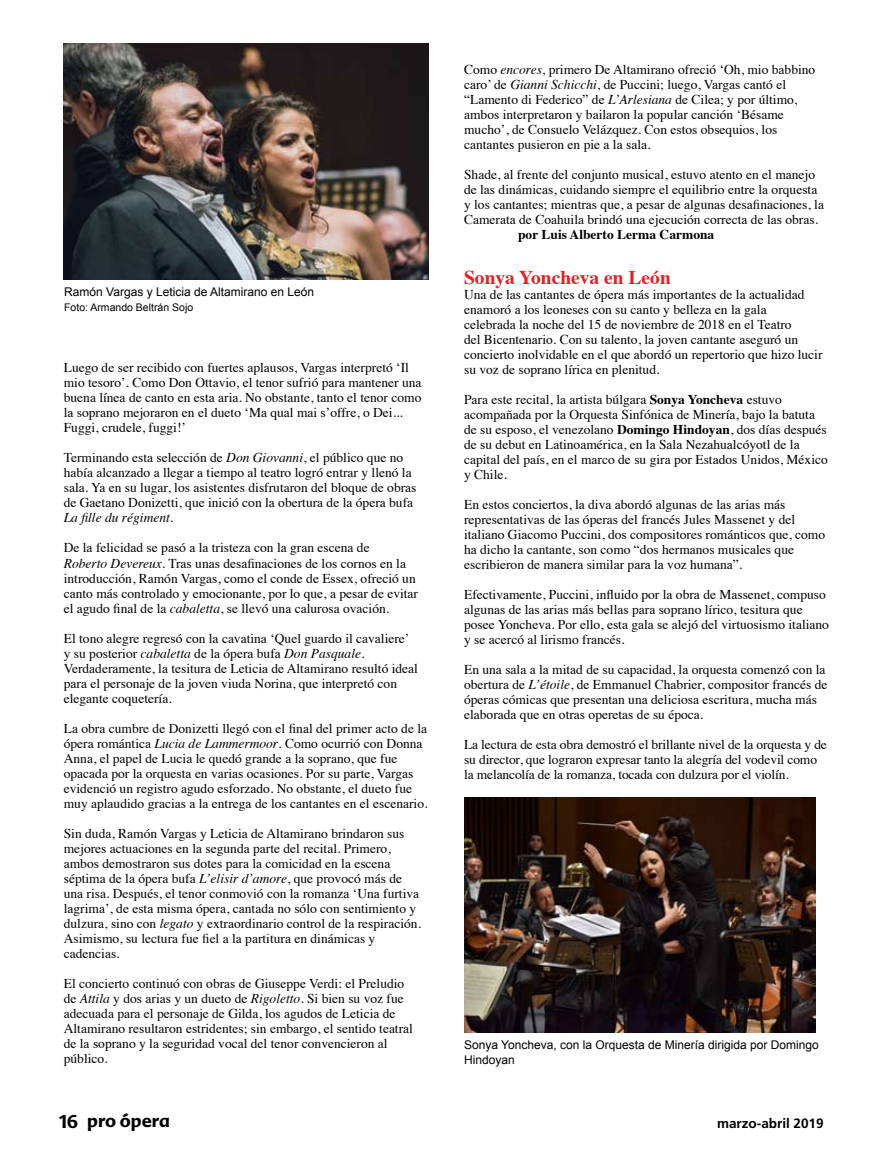
<style>
.page{position:relative;width:893px;height:1170px;background:#fff}
.page>*{position:absolute;margin:0;border:0;box-sizing:border-box;transform-origin:0 0}
.t1{font:700 19.5px "Times";color:#e91c23}
.t2{font:700 18px "Advert";color:#000}
.t3{font:13.5px/15px "Times";color:#000}
.t4{font:700 13.5px "Times";color:#000}
.t5{font:700 13.5px "Frutiger";color:#000}
.t6{font:12px/15px "Arial";color:#000}
.t7{font:10.5px "Arial";color:#000}
.s1{font-style:italic}
.s2{font-weight:700}
</style>
<div class="page">
<img style="left:64px;top:44px;width:364px;height:235px">
<img style="left:464px;top:797px;width:352px;height:235px">
<p class="t6" style="left:64px;top:285px;width:251px">Ramón Vargas y Leticia de Altamirano en León</p>
<p class="t7" style="left:64px;top:301px;width:130px">Foto: Armando Beltrán Sojo</p>
<p class="t3" style="left:64px;top:359px;width:359px">Luego de ser recibido con fuertes aplausos, Vargas interpretó ‘Il mio tesoro’. Como Don Ottavio, el tenor sufrió para mantener una buena línea de canto en esta aria. No obstante, tanto el tenor como la soprano mejoraron en el dueto ‘Ma qual mai s’offre, o Dei...<br>Fuggi, crudele, fuggi!’</p>
<p class="t3" style="left:64px;top:449px;width:354px">Terminando esta selección de <span class="s1">Don Giovanni</span>, el público que no había alcanzado a llegar a tiempo al teatro logró entrar y llenó la sala. Ya en su lugar, los asistentes disfrutaron del bloque de obras de Gaetano Donizetti, que inició con la obertura de la ópera bufa <span class="s1">La fille du régiment</span>.</p>
<p class="t3" style="left:64px;top:539px;width:356px">De la felicidad se pasó a la tristeza con la gran escena de<br><span class="s1">Roberto Devereux</span>. Tras unas desafinaciones de los cornos en la introducción, Ramón Vargas, como el conde de Essex, ofreció un canto más controlado y emocionante, por lo que, a pesar de evitar el agudo final de la <span class="s1">cabaletta</span>, se llevó una calurosa ovación.</p>
<p class="t3" style="left:64px;top:629px;width:356px">El tono alegre regresó con la cavatina ‘Quel guardo il cavaliere’ y su posterior <span class="s1">cabaletta</span> de la ópera bufa <span class="s1">Don Pasquale</span>.<br>Verdaderamente, la tesitura de Leticia de Altamirano resultó ideal para el personaje de la joven viuda Norina, que interpretó con elegante coquetería.</p>
<p class="t3" style="left:64px;top:719px;width:365px">La obra cumbre de Donizetti llegó con el final del primer acto de la ópera romántica <span class="s1">Lucia de Lammermoor</span>. Como ocurrió con Donna Anna, el papel de Lucia le quedó grande a la soprano, que fue opacada por la orquesta en varias ocasiones. Por su parte, Vargas evidenció un registro agudo esforzado. No obstante, el dueto fue muy aplaudido gracias a la entrega de los cantantes en el escenario.</p>
<p class="t3" style="left:64px;top:824px;width:359px">Sin duda, Ramón Vargas y Leticia de Altamirano brindaron sus mejores actuaciones en la segunda parte del recital. Primero, ambos demostraron sus dotes para la comicidad en la escena séptima de la ópera bufa <span class="s1">L’elisir d’amore</span>, que provocó más de una risa. Después, el tenor conmovió con la romanza ‘Una furtiva lagrima’, de esta misma ópera, cantada no sólo con sentimiento y dulzura, sino con <span class="s1">legato</span> y extraordinario control de la respiración.<br>Asimismo, su lectura fue fiel a la partitura en dinámicas y cadencias.</p>
<p class="t3" style="left:64px;top:974px;width:351px">El concierto continuó con obras de Giuseppe Verdi: el Preludio de <span class="s1">Attila</span> y dos arias y un dueto de <span class="s1">Rigoletto</span>. Si bien su voz fue adecuada para el personaje de Gilda, los agudos de Leticia de Altamirano resultaron estridentes; sin embargo, el sentido teatral de la soprano y la seguridad vocal del tenor convencieron al público.</p>
<p class="t3" style="left:464px;top:61px;width:353px">Como <span class="s1">encores</span>, primero De Altamirano ofreció ‘Oh, mio babbino caro’ de <span class="s1">Gianni Schicchi</span>, de Puccini; luego, Vargas cantó el “Lamento di Federico” de <span class="s1">L’Arlesiana</span> de Cilea; y por último, ambos interpretaron y bailaron la popular canción ‘Bésame mucho’, de Consuelo Velázquez. Con estos obsequios, los cantantes pusieron en pie a la sala.</p>
<p class="t3" style="left:464px;top:166px;width:361px">Shade, al frente del conjunto musical, estuvo atento en el manejo de las dinámicas, cuidando siempre el equilibrio entre la orquesta y los cantantes; mientras que, a pesar de algunas desafinaciones, la Camerata de Coahuila brindó una ejecución correcta de las obras.</p>
<p class="t4" style="left:518px;top:221px;width:198px">por Luis Alberto Lerma Carmona</p>
<h1 class="t1" style="left:464px;top:259px;width:208px">Sonya Yoncheva en León</h1>
<p class="t3" style="left:464px;top:286px;width:360px">Una de las cantantes de ópera más importantes de la actualidad enamoró a los leoneses con su canto y belleza en la gala<br>celebrada la noche del 15 de noviembre de 2018 en el Teatro<br>del Bicentenario. Con su talento, la joven cantante aseguró un concierto inolvidable en el que abordó un repertorio que hizo lucir su voz de soprano lírica en plenitud.</p>
<p class="t3" style="left:464px;top:391px;width:365px">Para este recital, la artista búlgara <span class="s2">Sonya Yoncheva</span> estuvo acompañada por la Orquesta Sinfónica de Minería, bajo la batuta de su esposo, el venezolano <span class="s2">Domingo Hindoyan</span>, dos días después de su debut en Latinoamérica, en la Sala Nezahualcóyotl de la capital del país, en el marco de su gira por Estados Unidos, México y Chile.</p>
<p class="t3" style="left:464px;top:496px;width:363px">En estos conciertos, la diva abordó algunas de las arias más representativas de las óperas del francés Jules Massenet y del italiano Giacomo Puccini, dos compositores románticos que, como ha dicho la cantante, son como “dos hermanos musicales que escribieron de manera similar para la voz humana”.</p>
<p class="t3" style="left:464px;top:586px;width:366px">Efectivamente, Puccini, influido por la obra de Massenet, compuso algunas de las arias más bellas para soprano lírico, tesitura que posee Yoncheva. Por ello, esta gala se alejó del virtuosismo italiano y se acercó al lirismo francés.</p>
<p class="t3" style="left:464px;top:661px;width:365px">En una sala a la mitad de su capacidad, la orquesta comenzó con la obertura de <span class="s1">L’étoile</span>, de Emmanuel Chabrier, compositor francés de óperas cómicas que presentan una deliciosa escritura, mucha más elaborada que en otras operetas de su época.</p>
<p class="t3" style="left:464px;top:736px;width:364px">La lectura de esta obra demostró el brillante nivel de la orquesta y de su director, que lograron expresar tanto la alegría del vodevil como la melancolía de la romanza, tocada con dulzura por el violín.</p>
<p class="t6" style="left:464px;top:1037px;width:356px">Sonya Yoncheva, con la Orquesta de Minería dirigida por Domingo<br>Hindoyan</p>
<h2 class="t2" style="left:59px;top:1109px;width:112px">16 pro ópera</h2>
<p class="t5" style="left:717px;top:1115px;width:108px">marzo-abril 2019</p>
</div>
